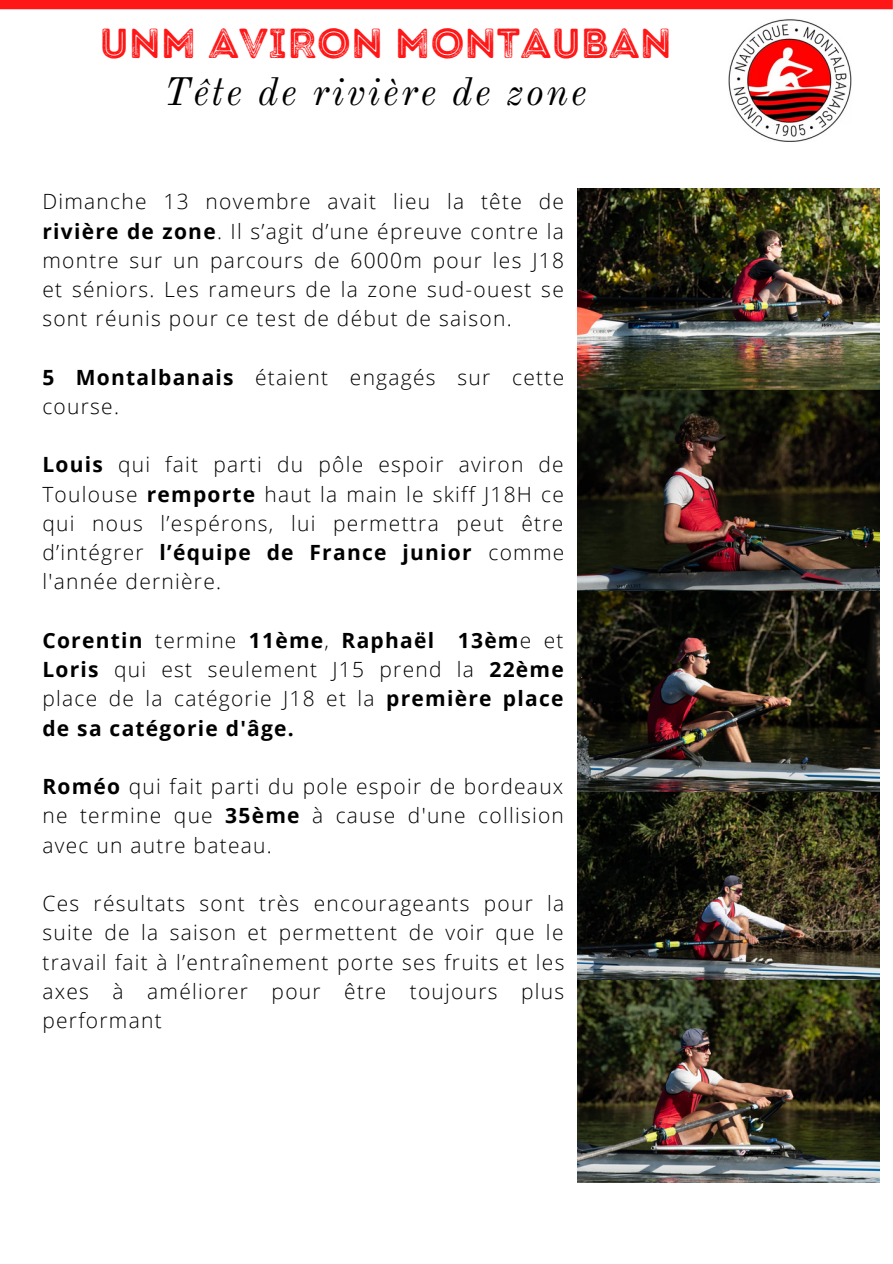
<style>
.page{position:relative;width:893px;height:1264px;background:#fff}
.page>*{position:absolute;margin:0;border:0;box-sizing:border-box;transform-origin:0 0}
.t1{font:42px "Intro Rust G Base 2 Line";letter-spacing:.01em;color:#ff1616}
.t2{font:italic 39px "Old Standard";letter-spacing:.06em;color:#000}
.t3{font:300 21px/29.2px "Open Sans";letter-spacing:.06em;color:#000;text-align:justify}
.t4{font:700 21px/29.2px "Open Sans";letter-spacing:.06em;color:#000;text-align:justify}
.s1{font-weight:700}
.s2{font-weight:300}
</style>
<div class="page">
<div style="left:0;top:0;width:892px;height:9px;background:#ff1616"></div>
<img style="left:728px;top:19px;width:123px;height:122px">
<img style="left:578px;top:189px;width:301px;height:792px">
<img style="left:578px;top:981px;width:301px;height:201px">
<h1 class="t1" style="left:100px;top:18px;width:573px">UNM AVIRON MONTAUBAN</h1>
<h2 class="t2" style="left:164px;top:67px;width:424px">Tête de rivière de zone</h2>
<p class="t3" style="left:42px;top:186px;width:523px">Dimanche 13 novembre avait lieu la tête de <span class="s1">rivière de zone</span>. Il s’agit d’une épreuve contre la montre sur un parcours de 6000m pour les J18 et séniors. Les rameurs de la zone sud-ouest se sont réunis pour ce test de début de saison.</p>
<p class="t3" style="left:42px;top:362px;width:523px"><span class="s1">5 Montalbanais</span> étaient engagés sur cette course.</p>
<p class="t3" style="left:42px;top:449px;width:523px"><span class="s1">Louis</span> qui fait parti du pôle espoir aviron de Toulouse <span class="s1">remporte</span> haut la main le skiff J18H ce qui nous l’espérons, lui permettra peut être d’intégrer <span class="s1">l’équipe de France junior</span> comme l'année dernière.</p>
<p class="t4" style="left:42px;top:625px;width:523px">Corentin <span class="s2">termine</span> 11ème<span class="s2">,</span> Raphaël 13èm<span class="s2">e et </span>Loris <span class="s2">qui est seulement J15 prend la</span> 22ème <span class="s2">place de la catégorie J18 et la</span> première place de sa catégorie d'âge.</p>
<p class="t3" style="left:42px;top:771px;width:523px"><span class="s1">Roméo</span> qui fait parti du pole espoir de bordeaux ne termine que <span class="s1">35ème</span> à cause d'une collision avec un autre bateau.</p>
<p class="t3" style="left:42px;top:888px;width:523px">Ces résultats sont très encourageants pour la suite de la saison et permettent de voir que le travail fait à l’entraînement porte ses fruits et les axes à améliorer pour être toujours plus performant</p>
</div>
